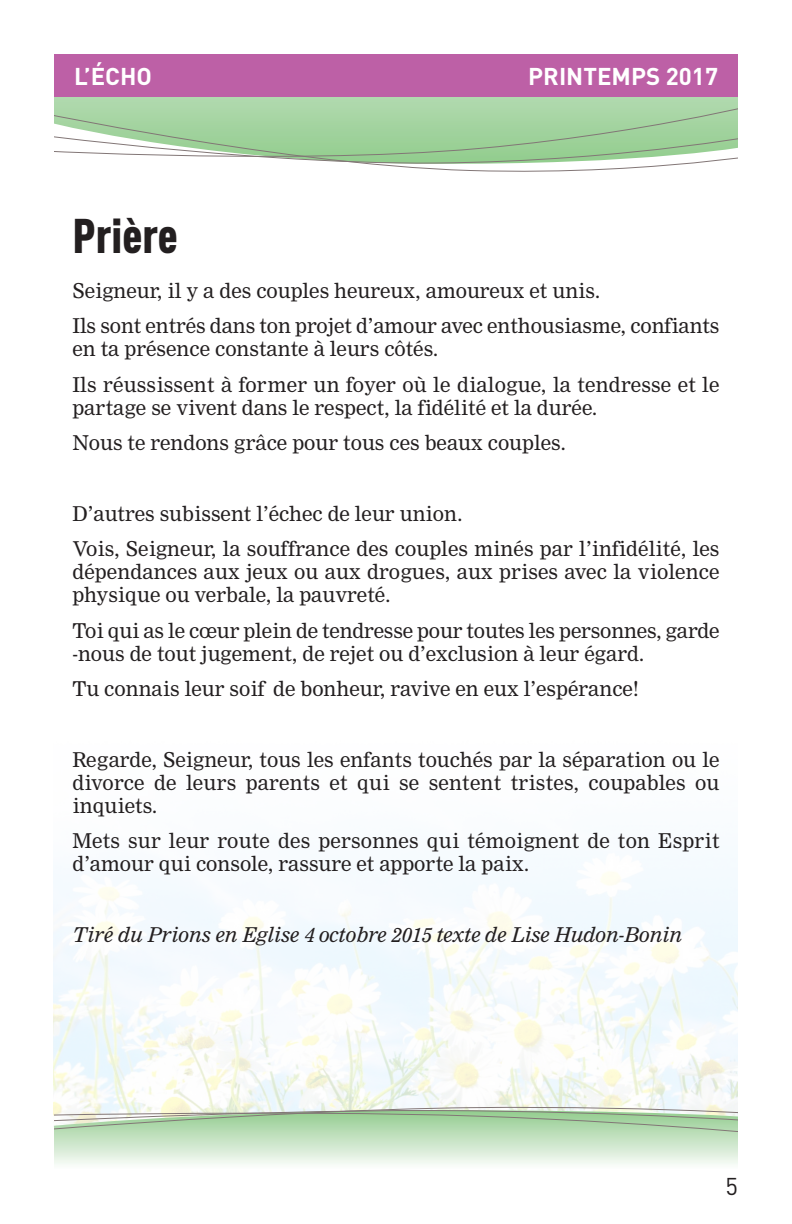
<style>
.page{position:relative;width:792px;height:1224px;background:#fff}
.page>*{position:absolute;margin:0;border:0;box-sizing:border-box;transform-origin:0 0}
.t1{font:900 48px "DIN Cond";color:#231f20}
.t2{font:700 24px "DIN";color:#fff}
.t3{font:24px "DIN";color:#231f20}
.t4{font:20px/23px "Nimrod";color:#231f20}
.t5{font:italic 20px "Nimrod";color:#231f20}
</style>
<div class="page">
<img style="left:54px;top:864px;width:684px;height:241px">
<svg style="left:402px;top:167px;width:248px;height:5px"></svg>
<svg style="left:54px;top:97px;width:684px;height:70px"></svg>
<div style="left:54px;top:54px;width:684px;height:43px;background:#bd60a6"></div>
<svg style="left:54px;top:1140px;width:684px;height:24px;background:#ddeedc"></svg>
<svg style="left:54px;top:1105px;width:684px;height:35px;background:#bad7b6"></svg>
<p class="t2" style="left:74px;top:62px;width:80px">L’ÉCHO</p>
<p class="t2" style="left:528px;top:62px;width:191px">PRINTEMPS 2017</p>
<h1 class="t1" style="left:72px;top:219px;width:107px">Prière</h1>
<p class="t4" style="left:72px;top:274px;width:649px;line-height:35.4px">Seigneur, il y a des couples heureux, amoureux et unis.<br>Ils sont entrés dans ton projet d’amour avec enthousiasme, confiants</p>
<p class="t4" style="left:72px;top:333px;width:649px;line-height:35.4px">en ta présence constante à leurs côtés.<br>Ils réussissent à former un foyer où le dialogue, la tendresse et le</p>
<p class="t4" style="left:72px;top:391px;width:526px;line-height:35.4px">partage se vivent dans le respect, la fidélité et la durée.<br>Nous te rendons grâce pour tous ces beaux couples.</p>
<p class="t4" style="left:72px;top:497px;width:649px;line-height:35.4px">D’autres subissent l’échec de leur union.<br>Vois, Seigneur, la souffrance des couples minés par l’infidélité, les</p>
<p class="t4" style="left:72px;top:562px;width:649px">dépendances aux jeux ou aux drogues, aux prises avec la violence physique ou verbale, la pauvreté.</p>
<p class="t4" style="left:72px;top:620px;width:649px">Toi qui as le cœur plein de tendresse pour toutes les personnes, garde -nous de tout jugement, de rejet ou d’exclusion à leur égard.</p>
<p class="t4" style="left:72px;top:679px;width:568px">Tu connais leur soif de bonheur, ravive en eux l’espérance!</p>
<p class="t4" style="left:72px;top:750px;width:649px;text-align:justify">Regarde, Seigneur, tous les enfants touchés par la séparation ou le divorce de leurs parents et qui se sentent tristes, coupables ou inquiets.</p>
<p class="t4" style="left:72px;top:831px;width:649px">Mets sur leur route des personnes qui témoignent de ton Esprit d’amour qui console, rassure et apporte la paix.</p>
<p class="t5" style="left:72px;top:927px;width:611px">Tiré du Prions en Eglise 4 octobre 2015 texte de Lise Hudon-Bonin</p>
<p class="t3" style="left:726px;top:1172px;width:14px">5</p>
</div>
